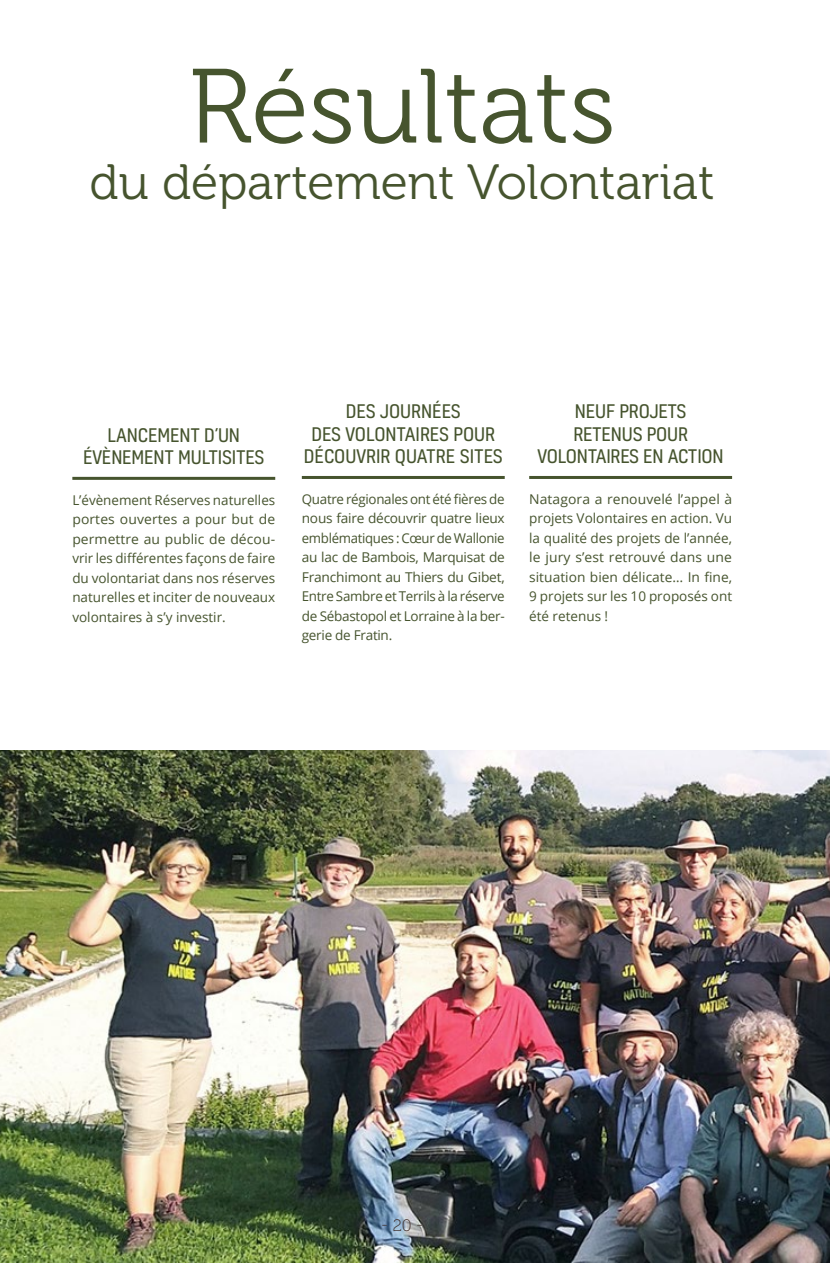
<style>
.page{position:relative;width:830px;height:1263px;background:#fff}
.page>*{position:absolute;margin:0;border:0;box-sizing:border-box;transform-origin:0 0}
.t1{font:105px "Museo 300";color:#46542e}
.t2{font:49.5px "Museo 300";color:#46542e}
.t3{font:18px/22.5px "Kelson";letter-spacing:-.01em;color:#46542e;text-align:center}
.t4{font:16.5px "Museo 100";color:#392722}
.t5{font:13.5px/19.5px "Open Sans";color:#46542e;text-align:justify}
</style>
<div class="page">
<img style="left:0;top:750px;width:829px;height:513px">
<hr style="left:302px;top:476px;width:202px;height:3px;background:#46542e">
<hr style="left:529px;top:476px;width:202px;height:3px;background:#46542e">
<hr style="left:72px;top:477px;width:203px;height:3px;background:#46542e">
<h1 class="t1" style="left:188px;top:50px;width:428px">Résultats</h1>
<h2 class="t2" style="left:90px;top:155px;width:626px">du département Volontariat</h2>
<h3 class="t3" style="left:83px;top:423px;width:182px">LANCEMENT D’UN<br>ÉVÈNEMENT MULTISITES</h3>
<p class="t5" style="left:72px;top:490px;width:204px">L’évènement Réserves naturelles portes ouvertes a pour but de permettre au public de décou&shy;vrir les différentes façons de faire du volontariat dans nos réserves naturelles et inciter de nouveaux volontaires à s’y investir.</p>
<h3 class="t3" style="left:304px;top:400px;width:200px">DES JOURNÉES<br>DES VOLONTAIRES POUR<br>DÉCOUVRIR QUATRE SITES</h3>
<p class="t5" style="left:302px;top:489px;width:204px">Quatre régionales ont été fières de nous faire découvrir quatre lieux emblématiques : Cœur de Wallonie au lac de Bambois, Marquisat de Franchimont au Thiers du Gibet, Entre Sambre et Terrils à la réserve de Sébastopol et Lorraine à la ber&shy;gerie de Fratin.</p>
<h3 class="t3" style="left:537px;top:400px;width:187px">NEUF PROJETS<br>RETENUS POUR<br>VOLONTAIRES EN ACTION</h3>
<p class="t5" style="left:529px;top:489px;width:204px">Natagora a renouvelé l’appel à projets Volontaires en action. Vu la qualité des projets de l’année, le jury s’est retrouvé dans une situation bien délicate… In fine, 9 projets sur les 10 proposés ont été retenus !</p>
<p class="t4" style="left:381px;top:1216px;width:44px">- 20 -</p>
</div>
